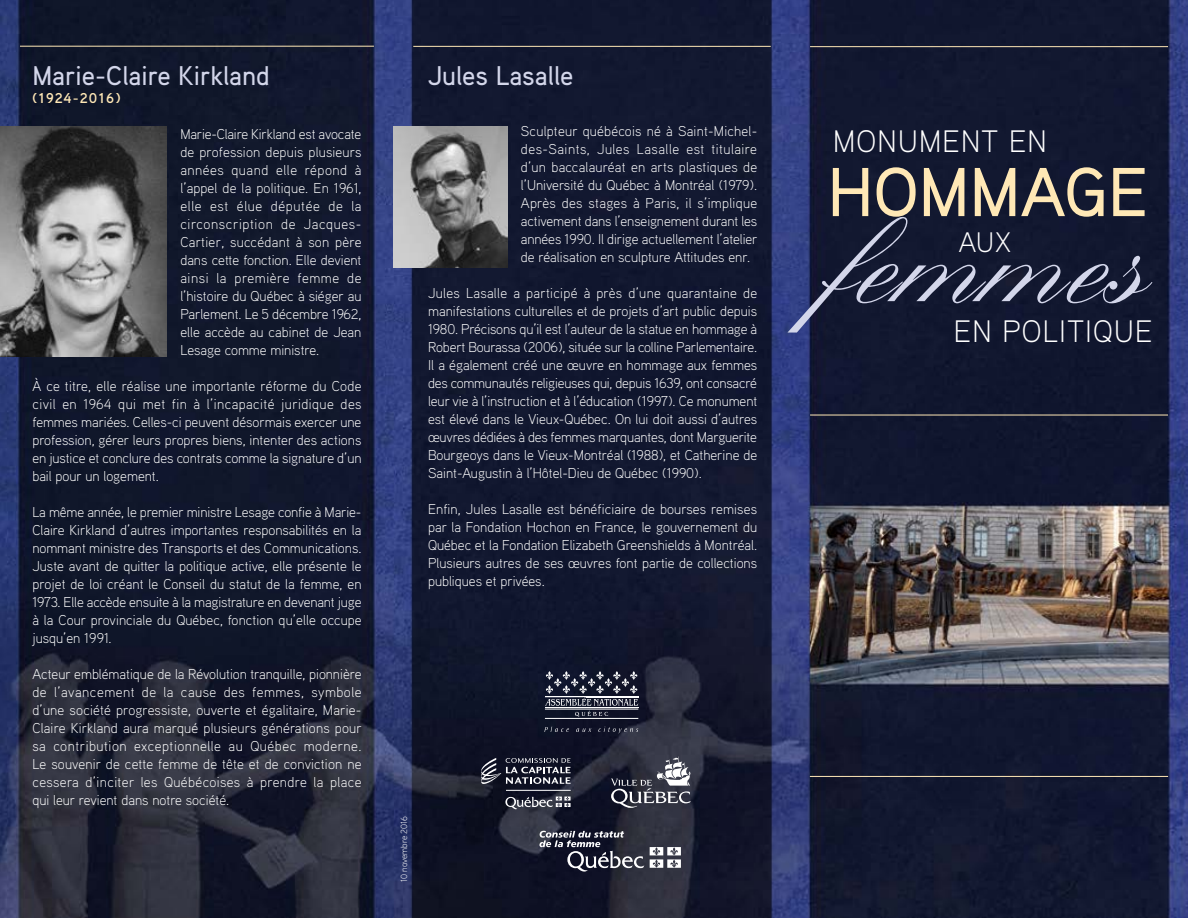
<style>
.page{position:relative;width:1188px;height:918px;background:#fff}
.page>*{position:absolute;margin:0;border:0;box-sizing:border-box;transform-origin:0 0}
.H2_femmes{font:500 120.75px "Kuenstler Script LT Std";color:#d3d6ea}
.h2_hommage{font:500 69px "Aaux Pro";color:#ffe8b6}
.t1{font:300 31.05px "Aaux Pro";letter-spacing:.04em;color:#fff}
.H2-aux{font:300 28.2px "Aaux Pro";color:#fff}
.t2{font:500 27px "Aaux Pro";color:#d3d6ea}
.t3{font:300 14.25px/18px "Aaux Pro";color:#fff;text-align:justify}
.P-date{font:700 14.25px "Aaux Pro";letter-spacing:.09em;color:#ffe8b6}
.t4{font:300 9px "Aaux Pro";color:#fff}
</style>
<div class="page">
<img style="left:0;top:0;width:1188px;height:918px">
<img style="left:0;top:126px;width:167px;height:231px">
<hr style="left:20px;top:46px;width:354px;height:1px;background:#ffe8b6">
<hr style="left:810px;top:46px;width:358px;height:1px;background:#ffe8b6">
<hr style="left:810px;top:415px;width:358px;height:1px;background:#ffe8b6">
<hr style="left:810px;top:776px;width:358px;height:1px;background:#ffe8b6">
<img style="left:394px;top:127px;width:113px;height:141px">
<hr style="left:413px;top:46px;width:358px;height:1px;background:#ffe8b6">
<svg style="left:611px;top:756px;width:80px;height:52px;background:#555762"></svg>
<hr style="left:506px;top:790px;width:65px;height:1px;background:#fff">
<svg style="left:481px;top:758px;width:90px;height:28px;background:#464856"></svg>
<svg style="left:505px;top:797px;width:66px;height:12px"></svg>
<svg style="left:545px;top:671px;width:93px;height:46px;background:#424656"></svg>
<hr style="left:545px;top:709px;width:93px;height:1px;background:#fff">
<hr style="left:545px;top:718px;width:93px;height:1px;background:#fff">
<svg style="left:544px;top:727px;width:25px;height:5px"></svg>
<svg style="left:576px;top:728px;width:15px;height:4px"></svg>
<svg style="left:598px;top:727px;width:40px;height:6px"></svg>
<svg style="left:539px;top:831px;width:105px;height:41px;background:#444654"></svg>
<svg style="left:650px;top:847px;width:31px;height:21px"></svg>
<h3 class="t2" style="left:32px;top:59px;width:239px">Marie-Claire Kirkland</h3>
<p class="P-date" style="left:32px;top:89px;width:89px">(1924-2016)</p>
<p class="t3" style="left:180px;top:125px;width:183px">Marie-Claire Kirkland est avocate de profession depuis plusieurs années quand elle répond à l’appel de la politique. En 1961, elle est élue députée de la circonscription de Jacques-Cartier, succédant à son père dans cette fonction. Elle devient ainsi la première femme de l’histoire du Québec à siéger au Parlement. Le 5 décembre 1962, elle accède au cabinet de Jean Lesage comme ministre.</p>
<p class="t3" style="left:32px;top:377px;width:331px">À ce titre, elle réalise une importante réforme du Code civil en 1964 qui met fin à l’incapacité juridique des femmes mariées. Celles-ci peuvent désormais exercer une profession, gérer leurs propres biens, intenter des actions en justice et conclure des contrats comme la signature d’un bail pour un logement.</p>
<p class="t3" style="left:32px;top:503px;width:331px">La même année, le premier ministre Lesage confie à Marie-Claire Kirkland d’autres importantes responsabilités en la nommant ministre des Transports et des Communications.<br>Juste avant de quitter la politique active, elle présente le projet de loi créant le Conseil du statut de la femme, en 1973. Elle accède ensuite à la magistrature en devenant juge à la Cour provinciale du Québec, fonction qu’elle occupe jusqu’en 1991.</p>
<p class="t3" style="left:32px;top:665px;width:331px">Acteur emblématique de la Révolution tranquille, pionnière de l’avancement de la cause des femmes, symbole d’une société progressiste, ouverte et égalitaire, Marie-Claire Kirkland aura marqué plusieurs générations pour sa contribution exceptionnelle au Québec moderne.<br>Le souvenir de cette femme de tête et de conviction ne cessera d’inciter les Québécoises à prendre la place qui leur revient dans notre société.</p>
<h3 class="t2" style="left:428px;top:58px;width:147px">Jules Lasalle</h3>
<p class="t3" style="left:521px;top:122px;width:238px">Sculpteur québécois né à Saint-Michel&shy;des-Saints, Jules Lasalle est titulaire d’un baccalauréat en arts plastiques de l’Université du Québec à Montréal (1979).<br>Après des stages à Paris, il s’implique activement dans l’enseignement durant les années 1990. Il dirige actuellement l’atelier de réalisation en sculpture Attitudes enr.</p>
<p class="t3" style="left:428px;top:284px;width:331px">Jules Lasalle a participé à près d’une quarantaine de manifestations culturelles et de projets d’art public depuis 1980. Précisons qu’il est l’auteur de la statue en hommage à Robert Bourassa (2006), située sur la colline Parlementaire.<br>Il a également créé une œuvre en hommage aux femmes des communautés religieuses qui, depuis 1639, ont consacré leur vie à l’instruction et à l’éducation (1997). Ce monument est élevé dans le Vieux-Québec. On lui doit aussi d’autres œuvres dédiées à des femmes marquantes, dont Marguerite Bourgeoys dans le Vieux-Montréal (1988), et Catherine de Saint-Augustin à l’Hôtel-Dieu de Québec (1990).</p>
<p class="t3" style="left:428px;top:500px;width:331px">Enfin, Jules Lasalle est bénéficiaire de bourses remises par la Fondation Hochon en France, le gouvernement du Québec et la Fondation Elizabeth Greenshields à Montréal.<br>Plusieurs autres de ses œuvres font partie de collections publiques et privées.</p>
<h2 class="t1" style="left:833px;top:122px;width:215px">MONUMENT EN</h2>
<p class="h2_hommage" style="left:828px;top:149px;width:322px">HOMMAGE</p>
<p class="H2_femmes" style="left:815px;top:190px;width:333px">femmes</p>
<p class="H2-aux" style="left:959px;top:225px;width:54px">AUX</p>
<h2 class="t1" style="left:954px;top:312px;width:200px">EN POLITIQUE</h2>
<p class="t4" style="left:398px;top:882px;width:68px;rotate:-90deg">10 novembre 2016</p>
</div>
